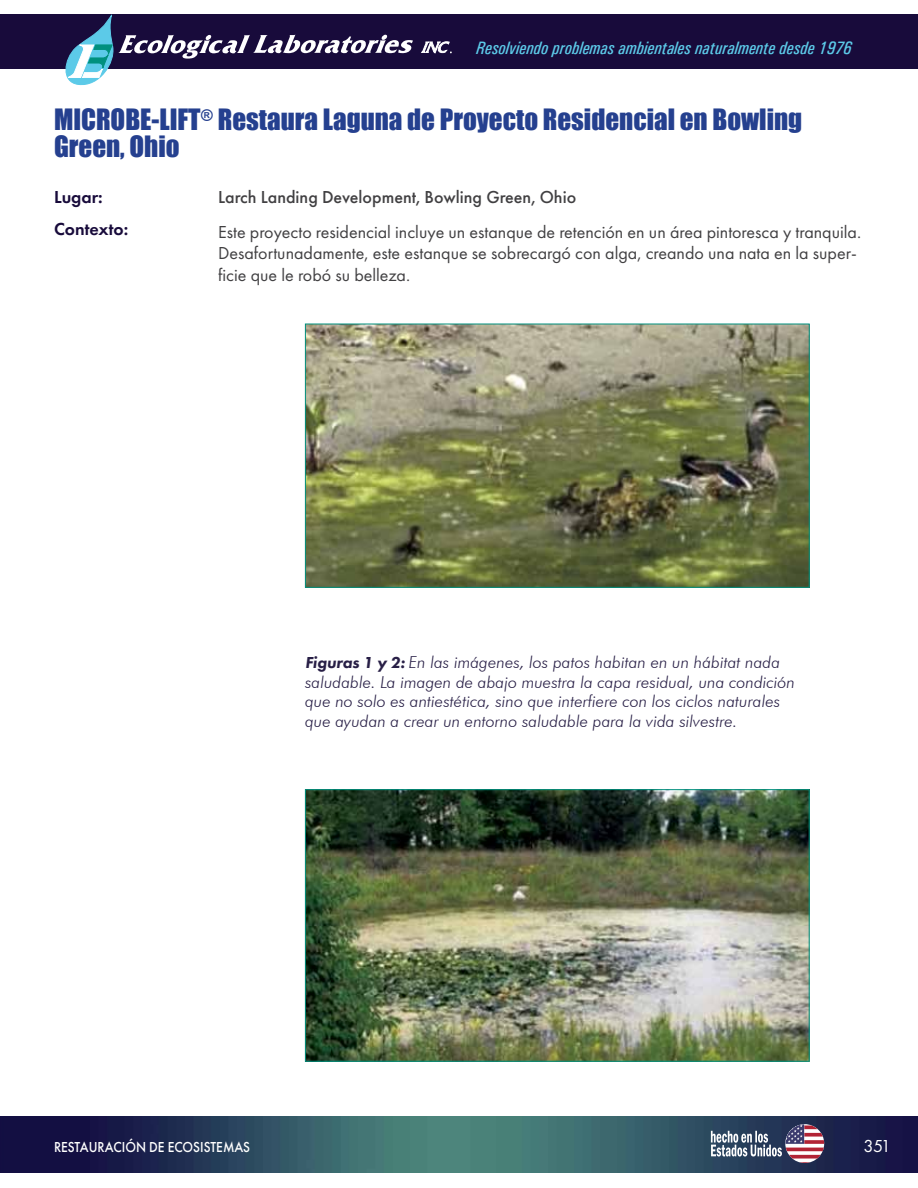
<style>
.page{position:relative;width:918px;height:1188px;background:#fff}
.page>*{position:absolute;margin:0;border:0;box-sizing:border-box;transform-origin:0 0}
.t1{font:27px/27px "Impact";color:#25408f}
.t2{font:18px/21.6px "Futura PT";color:#414042}
.t3{font:italic 500 condensed 18px "Univers";color:#5ccae8}
.t4{font:500 18px "Futura PT";color:#414042}
.t5{font:600 18px/32.5px "Futura PT";color:#180b3b}
.t6{font:18px "Futura PT";color:#fff}
.t7{font:italic 300 16.5px/19.5px "Futura BT";color:#281f46}
.t8{font:500 15px "Futura PT";color:#fff;scale:.9 1}
.s1{font-family:"Futura PT";font-weight:800}
</style>
<div class="page">
<div style="left:0;top:14px;width:918px;height:54px;background:#180b3b"></div>
<svg style="left:61px;top:15px;width:352px;height:70px"></svg>
<svg style="left:422px;top:42px;width:30px;height:11px"></svg>
<img style="left:0;top:1117px;width:918px;height:56px">
<svg style="left:711px;top:1124px;width:113px;height:39px;background:#6f6d83"></svg>
<img style="left:307px;top:326px;width:501px;height:260px">
<div style="left:305px;top:324px;width:505px;height:264px;border:1px solid #00907e"></div>
<img style="left:307px;top:791px;width:501px;height:269px">
<div style="left:305px;top:789px;width:505px;height:273px;border:1px solid #00907e"></div>
<p class="t3" style="left:476px;top:37px;width:377px">Resolviendo problemas ambientales naturalmente desde 1976</p>
<h1 class="t1" style="left:54px;top:105px;width:750px">MICROBE-LIFT<sup>®</sup> Restaura Laguna de Proyecto Residencial en Bowling<br>Green, Ohio</h1>
<p class="t4" style="left:218px;top:186px;width:360px">Larch Landing Development, Bowling Green, Ohio</p>
<p class="t2" style="left:218px;top:221px;width:645px">Este proyecto residencial incluye un estanque de retención en un área pintoresca y tranquila.<br>Desafortunadamente, este estanque se sobrecargó con alga, creando una nata en la super&shy;ficie que le robó su belleza.</p>
<p class="t5" style="left:54px;top:180px;width:76px">Lugar:<br>Contexto:</p>
<p class="t7" style="left:305px;top:652px;width:492px"><span class="s1">Figuras 1 y 2:</span> En las imágenes, los patos habitan en un hábitat nada saludable. La imagen de abajo muestra la capa residual, una condición que no solo es antiestética, sino que interfiere con los ciclos naturales que ayudan a crear un entorno saludable para la vida silvestre.</p>
<p class="t8" style="left:54px;top:1138px;width:219px">RESTAURACIÓN DE ECOSISTEMAS</p>
<p class="t6" style="left:863px;top:1135px;width:29px">351</p>
</div>
